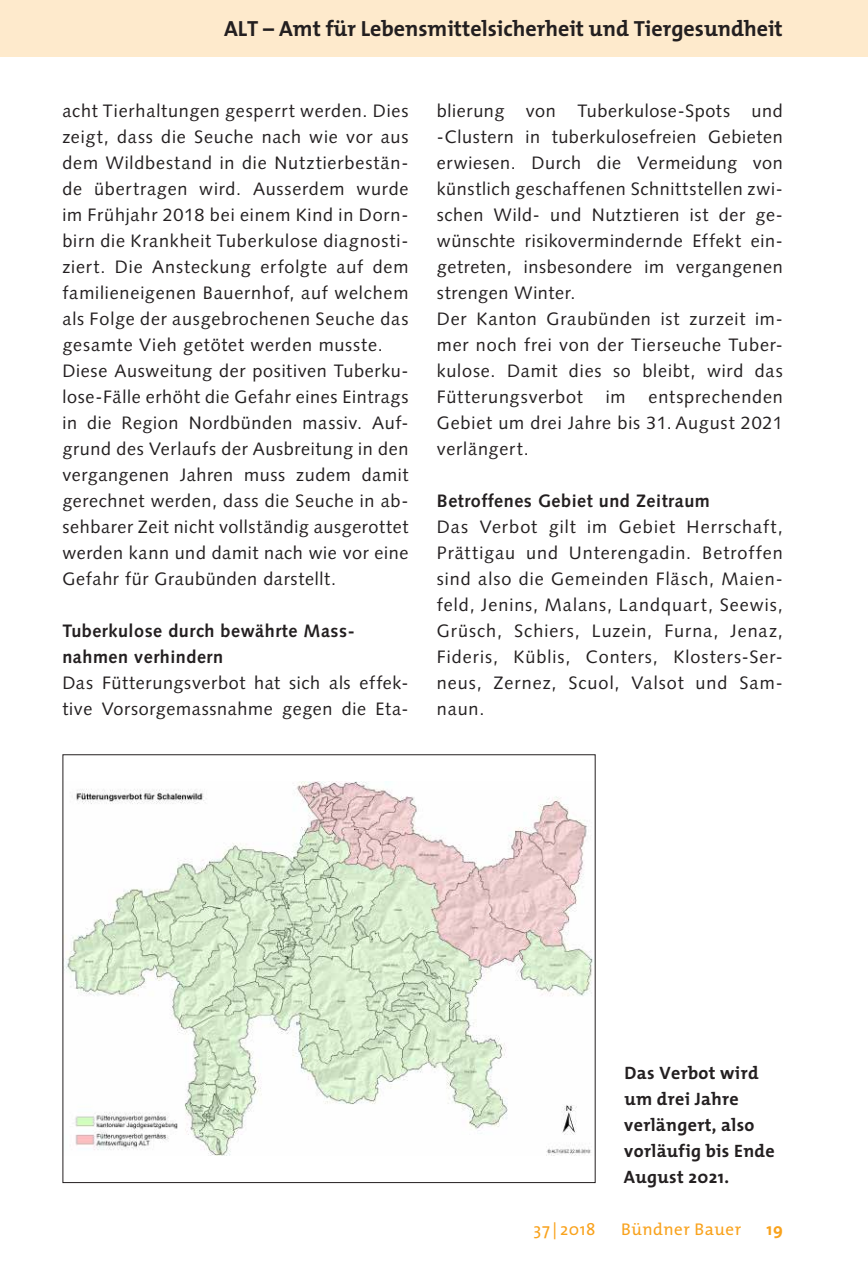
<style>
.page{position:relative;width:868px;height:1276px;background:#fff}
.page>*{position:absolute;margin:0;border:0;box-sizing:border-box;transform-origin:0 0}
.t1{font:700 22px "The Mix";color:#231f20}
.t2{font:18px/26px "Syntax LT Std";letter-spacing:.04em;color:#231f20}
.t3{font:700 18px/26px "Syntax LT Std";letter-spacing:.03em;color:#231f20}
.t4{font:700 18px/26px "The Mix";letter-spacing:.02em;color:#231f20}
.t5{font:17px "The Mix";letter-spacing:.035em;color:#f9a21c}
.t6{font:700 17px "The Mix";color:#f9a21c}
</style>
<div class="page">
<div style="left:0;top:0;width:867px;height:57px;background:#feeacc"></div>
<img style="left:64px;top:781px;width:529px;height:374px">
<p class="t1" style="left:224px;top:10px;width:560px">ALT – Amt für Lebensmittelsicherheit und Tiergesundheit</p>
<p class="t2" style="left:62px;top:98px;width:347px">acht Tierhaltungen gesperrt werden. Dies zeigt, dass die Seuche nach wie vor aus dem Wildbestand in die Nutztierbestän&shy;de übertragen wird. Ausserdem wurde im Frühjahr 2018 bei einem Kind in Dorn&shy;birn die Krankheit Tuberkulose diagnosti&shy;ziert. Die Ansteckung erfolgte auf dem familieneigenen Bauernhof, auf welchem als Folge der ausgebrochenen Seuche das gesamte Vieh getötet werden musste.<br>Diese Ausweitung der positiven Tuberku&shy;lose-Fälle erhöht die Gefahr eines Eintrags in die Region Nordbünden massiv. Auf&shy;grund des Verlaufs der Ausbreitung in den vergangenen Jahren muss zudem damit gerechnet werden, dass die Seuche in ab&shy;sehbarer Zeit nicht vollständig ausgerottet werden kann und damit nach wie vor eine Gefahr für Graubünden darstellt.</p>
<p class="t3" style="left:62px;top:617px;width:294px">Tuberkulose durch bewährte Mass&shy;nahmen verhindern</p>
<p class="t2" style="left:62px;top:669px;width:347px">Das Fütterungsverbot hat sich als effek&shy;tive Vorsorgemassnahme gegen die Eta-</p>
<p class="t2" style="left:437px;top:97px;width:347px">blierung von Tuberkulose-Spots und -Clustern in tuberkulosefreien Gebieten erwiesen. Durch die Vermeidung von künstlich geschaffenen Schnittstellen zwi&shy;schen Wild- und Nutztieren ist der ge&shy;wünschte risikovermindernde Effekt ein&shy;getreten, insbesondere im vergangenen strengen Winter.<br>Der Kanton Graubünden ist zurzeit im&shy;mer noch frei von der Tierseuche Tuber&shy;kulose. Damit dies so bleibt, wird das Fütterungsverbot</p>
<p class="t2" style="left:437px;top:383px;width:347px;text-align:justify;text-indent:212px">entsprechenden Gebiet um drei Jahre bis 31. August 2021 verlängert.</p>
<p class="t3" style="left:437px;top:487px;width:274px">Betroffenes Gebiet und Zeitraum</p>
<p class="t2" style="left:437px;top:513px;width:347px;text-align:justify">Das Verbot gilt im Gebiet Herrschaft, Prättigau und Unterengadin. Betroffen sind also die Gemeinden Fläsch, Maien&shy;feld, Jenins, Malans, Landquart, Seewis, Grüsch, Schiers, Luzein, Furna, Jenaz, Fideris, Küblis, Conters, Klosters-Ser&shy;neus, Zernez, Scuol, Valsot und Sam&shy;naun.</p>
<p class="t2" style="left:605px;top:383px;width:21px">im</p>
<p class="t4" style="left:623px;top:1059px;width:152px">Das Verbot wird um drei Jahre verlängert, also vorläufig bis Ende<br>August 2021.</p>
<p class="t5" style="left:533px;top:1215px;width:64px">37 | 2018</p>
<p class="t5" style="left:621px;top:1215px;width:121px">Bündner Bauer</p>
<p class="t6" style="left:766px;top:1215px;width:18px">19</p>
</div>
